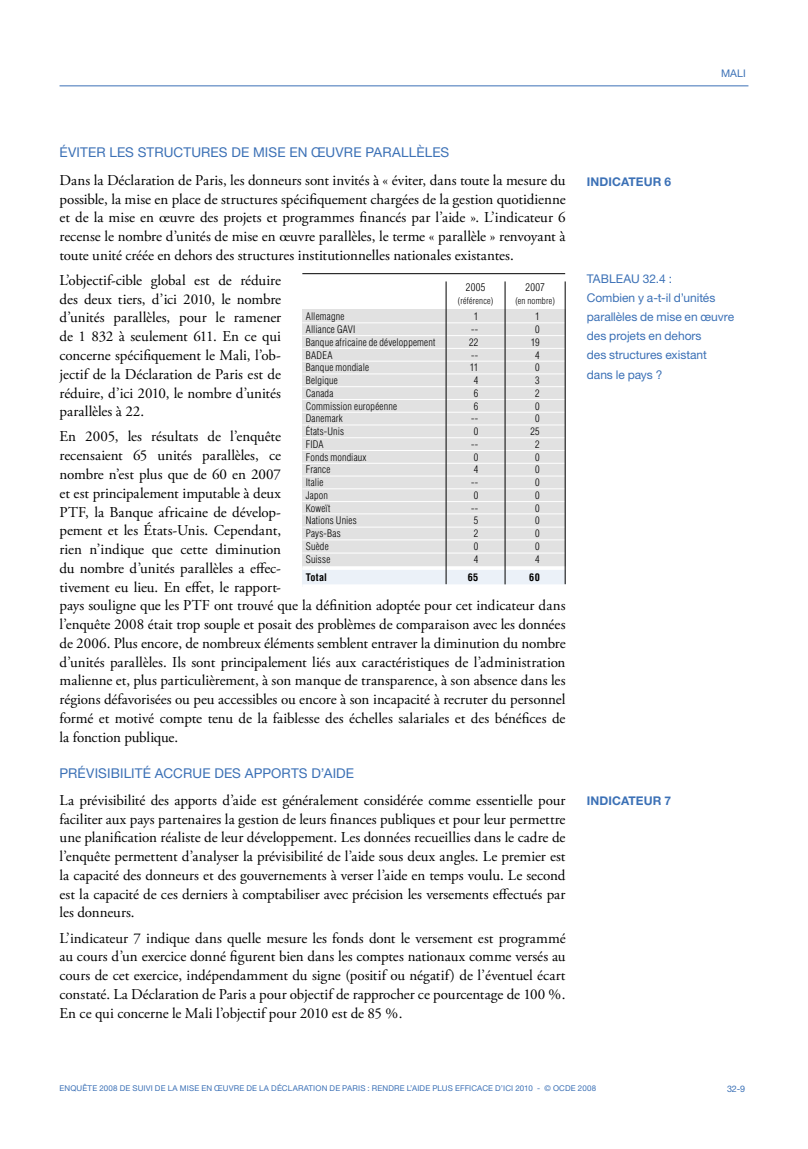
<style>
.page{position:relative;width:808px;height:1149px;background:#fff}
.page>*{position:absolute;margin:0;border:0;box-sizing:border-box;transform-origin:0 0}
.t1{font:15px/18.8px "Adobe Garamond Pro";letter-spacing:-.005em;color:#000;text-align:justify}
.t2{font:13.5px "Helvetica Neue";letter-spacing:.01em;color:#3c71b6}
.t3{font:12px/19px "Helvetica Neue";letter-spacing:-.005em;color:#3c71b6}
.t4{font:700 12px "Helvetica Neue";letter-spacing:.01em;color:#3c71b6}
.t5{font:300 condensed 10.5px "Helvetica LT Std";letter-spacing:.03em;color:#000}
.t6{font:10.5px "Helvetica Neue";color:#3c71b6}
.t7{font:300 condensed 10.2px "Helvetica LT Std";letter-spacing:.015em;color:#000}
.t8{font:700 condensed 10.2px "Helvetica LT Std";letter-spacing:.03em;color:#000}
.t9{font:300 condensed 9px "Helvetica LT Std";letter-spacing:.02em;color:#000}
.t10{font:9px "Helvetica Neue";color:#3c71b6}
.t11{font:7.95px "Helvetica Neue";letter-spacing:.02em;color:#3c71b6}
</style>
<div class="page">
<hr style="left:60px;top:85px;width:688px;height:1px;background:#3c71b6">
<div style="left:302px;top:566px;width:263px;height:21px;background:#ebf1f8"></div>
<div style="left:302px;top:309px;width:263px;height:258px;background:#e1e1e1"></div>
<hr style="left:302px;top:322px;width:263px;height:1px;background:#fff">
<hr style="left:302px;top:335px;width:263px;height:1px;background:#fff">
<hr style="left:302px;top:348px;width:263px;height:1px;background:#fff">
<hr style="left:302px;top:360px;width:263px;height:1px;background:#fff">
<hr style="left:302px;top:373px;width:263px;height:1px;background:#fff">
<hr style="left:302px;top:386px;width:263px;height:1px;background:#fff">
<hr style="left:302px;top:399px;width:263px;height:1px;background:#fff">
<hr style="left:302px;top:411px;width:263px;height:1px;background:#fff">
<hr style="left:302px;top:424px;width:263px;height:1px;background:#fff">
<hr style="left:302px;top:437px;width:263px;height:1px;background:#fff">
<hr style="left:302px;top:450px;width:263px;height:1px;background:#fff">
<hr style="left:302px;top:463px;width:263px;height:1px;background:#fff">
<hr style="left:302px;top:475px;width:263px;height:1px;background:#fff">
<hr style="left:302px;top:488px;width:263px;height:1px;background:#fff">
<hr style="left:302px;top:501px;width:263px;height:1px;background:#fff">
<hr style="left:302px;top:273px;width:263px;height:1px;background:#000">
<hr style="left:302px;top:552px;width:263px;height:1px;background:#fff">
<hr style="left:302px;top:539px;width:263px;height:1px;background:#fff">
<hr style="left:302px;top:526px;width:263px;height:1px;background:#fff">
<hr style="left:302px;top:513px;width:263px;height:1px;background:#fff">
<hr style="left:302px;top:566px;width:268px;height:3px;background:#fff">
<hr style="left:446px;top:281px;width:1px;height:303px;background:#000">
<hr style="left:505px;top:281px;width:1px;height:305px;background:#000">
<hr style="left:565px;top:281px;width:1px;height:303px;background:#000">
<hr style="left:302px;top:584px;width:268px;height:4px;background:#fff">
<p class="t6" style="left:721px;top:67px;width:26px">MALI</p>
<p class="t2" style="left:60px;top:144px;width:391px">ÉVITER LES STRUCTURES DE MISE EN ŒUVRE PARALLÈLES</p>
<p class="t1" style="left:60px;top:171px;width:508px">Dans la Déclaration de Paris, les donneurs sont invités à « éviter, dans toute la mesure du possible, la mise en place de structures spécifiquement chargées de la gestion quotidienne et de la mise en œuvre des projets et programmes financés par l’aide ». L’indicateur 6 recense le nombre d’unités de mise en œuvre parallèles, le terme « parallèle » renvoyant à toute unité créée en dehors des structures institutionnelles nationales existantes.</p>
<p class="t1" style="left:60px;top:271px;width:223px">L’objectif-cible global est de réduire des deux tiers, d’ici 2010, le nombre d’unités parallèles, pour le ramener de 1 832 à seulement 611. En ce qui concerne spécifiquement le Mali, l’ob&shy;jectif de la Déclaration de Paris est de réduire, d’ici 2010, le nombre d’unités parallèles à 22.</p>
<p class="t1" style="left:60px;top:428px;width:508px;text-align:left">En 2005, les résultats de l’enquête<br>recensaient 65 unités parallèles, ce<br>nombre n’est plus que de 60 en 2007<br>et est principalement imputable à deux<br>PTF, la Banque africaine de dévelop-<br>pement et les États-Unis. Cependant,<br>rien n’indique que cette diminution<br>du nombre d’unités parallèles a effec-<br>tivement eu lieu. En effet, le rapport-<br>pays souligne que les PTF ont trouvé que la définition adoptée pour cet indicateur dans l’enquête 2008 était trop souple et posait des problèmes de comparaison avec les données de 2006. Plus encore, de nombreux éléments semblent entraver la diminution du nombre d’unités parallèles. Ils sont principalement liés aux caractéristiques de l’administration malienne et, plus particulièrement, à son manque de transparence, à son absence dans les régions défavorisées ou peu accessibles ou encore à son incapacité à recruter du personnel formé et motivé compte tenu de la faiblesse des échelles salariales et des bénéfices de la fonction publique.</p>
<p class="t2" style="left:60px;top:764px;width:296px">PRÉVISIBILITÉ ACCRUE DES APPORTS D’AIDE</p>
<p class="t1" style="left:60px;top:791px;width:507px">La prévisibilité des apports d’aide est généralement considérée comme essentielle pour faciliter aux pays partenaires la gestion de leurs finances publiques et pour leur permettre une planification réaliste de leur développement. Les données recueillies dans le cadre de l’enquête permettent d’analyser la prévisibilité de l’aide sous deux angles. Le premier est la capacité des donneurs et des gouvernements à verser l’aide en temps voulu. Le second est la capacité de ces derniers à comptabiliser avec précision les versements effectués par les donneurs.</p>
<p class="t1" style="left:60px;top:928px;width:508px">L’indicateur 7 indique dans quelle mesure les fonds dont le versement est programmé au cours d’un exercice donné figurent bien dans les comptes nationaux comme versés au cours de cet exercice, indépendamment du signe (positif ou négatif) de l’éventuel écart constaté. La Déclaration de Paris a pour objectif de rapprocher ce pourcentage de 100 %.<br>En ce qui concerne le Mali l’objectif pour 2010 est de 85 %.</p>
<p class="t5" style="left:466px;top:280px;width:21px">2005</p>
<p class="t9" style="left:458px;top:295px;width:37px">(référence)</p>
<p class="t5" style="left:525px;top:280px;width:21px">2007</p>
<p class="t9" style="left:515px;top:295px;width:41px">(en nombre)</p>
<p class="t7" style="left:306px;top:310px;width:40px">Allemagne</p>
<p class="t7" style="left:474px;top:310px;width:6px">1</p>
<p class="t7" style="left:535px;top:310px;width:6px">1</p>
<p class="t7" style="left:306px;top:323px;width:51px">Alliance GAVI</p>
<p class="t7" style="left:471px;top:323px;width:9px">--</p>
<p class="t7" style="left:535px;top:323px;width:6px">0</p>
<p class="t7" style="left:306px;top:335px;width:131px">Banque africaine de développement</p>
<p class="t7" style="left:469px;top:335px;width:11px">22</p>
<p class="t7" style="left:531px;top:335px;width:10px">19</p>
<p class="t7" style="left:306px;top:348px;width:28px">BADEA</p>
<p class="t7" style="left:471px;top:348px;width:9px">--</p>
<p class="t7" style="left:535px;top:348px;width:6px">4</p>
<p class="t7" style="left:306px;top:361px;width:65px">Banque mondiale</p>
<p class="t7" style="left:470px;top:361px;width:10px">11</p>
<p class="t7" style="left:535px;top:361px;width:6px">0</p>
<p class="t7" style="left:306px;top:374px;width:34px">Belgique</p>
<p class="t7" style="left:474px;top:374px;width:6px">4</p>
<p class="t7" style="left:535px;top:374px;width:6px">3</p>
<p class="t7" style="left:306px;top:386px;width:29px">Canada</p>
<p class="t7" style="left:474px;top:386px;width:6px">6</p>
<p class="t7" style="left:535px;top:386px;width:6px">2</p>
<p class="t7" style="left:306px;top:399px;width:93px">Commission européenne</p>
<p class="t7" style="left:474px;top:399px;width:6px">6</p>
<p class="t7" style="left:535px;top:399px;width:6px">0</p>
<p class="t7" style="left:306px;top:412px;width:39px">Danemark</p>
<p class="t7" style="left:471px;top:412px;width:9px">--</p>
<p class="t7" style="left:535px;top:412px;width:6px">0</p>
<p class="t7" style="left:306px;top:425px;width:40px">États-Unis</p>
<p class="t7" style="left:474px;top:425px;width:6px">0</p>
<p class="t7" style="left:530px;top:425px;width:11px">25</p>
<p class="t7" style="left:306px;top:437px;width:19px">FIDA</p>
<p class="t7" style="left:471px;top:437px;width:9px">--</p>
<p class="t7" style="left:535px;top:437px;width:6px">2</p>
<p class="t7" style="left:306px;top:450px;width:62px">Fonds mondiaux</p>
<p class="t7" style="left:474px;top:450px;width:6px">0</p>
<p class="t7" style="left:535px;top:450px;width:6px">0</p>
<p class="t7" style="left:306px;top:463px;width:26px">France</p>
<p class="t7" style="left:474px;top:463px;width:6px">4</p>
<p class="t7" style="left:535px;top:463px;width:6px">0</p>
<p class="t7" style="left:306px;top:476px;width:19px">Italie</p>
<p class="t7" style="left:471px;top:476px;width:9px">--</p>
<p class="t7" style="left:535px;top:476px;width:6px">0</p>
<p class="t7" style="left:306px;top:488px;width:24px">Japon</p>
<p class="t7" style="left:474px;top:488px;width:6px">0</p>
<p class="t7" style="left:535px;top:488px;width:6px">0</p>
<p class="t7" style="left:306px;top:501px;width:26px">Koweït</p>
<p class="t7" style="left:471px;top:501px;width:9px">--</p>
<p class="t7" style="left:535px;top:501px;width:6px">0</p>
<p class="t7" style="left:306px;top:514px;width:53px">Nations Unies</p>
<p class="t7" style="left:474px;top:514px;width:6px">5</p>
<p class="t7" style="left:535px;top:514px;width:6px">0</p>
<p class="t7" style="left:306px;top:527px;width:37px">Pays-Bas</p>
<p class="t7" style="left:474px;top:527px;width:6px">2</p>
<p class="t7" style="left:535px;top:527px;width:6px">0</p>
<p class="t7" style="left:306px;top:539px;width:24px">Suède</p>
<p class="t7" style="left:474px;top:539px;width:6px">0</p>
<p class="t7" style="left:535px;top:539px;width:6px">0</p>
<p class="t7" style="left:306px;top:552px;width:26px">Suisse</p>
<p class="t7" style="left:474px;top:552px;width:6px">4</p>
<p class="t7" style="left:535px;top:552px;width:6px">4</p>
<p class="t8" style="left:306px;top:570px;width:23px">Total</p>
<p class="t8" style="left:468px;top:570px;width:12px">65</p>
<p class="t8" style="left:529px;top:570px;width:12px">60</p>
<p class="t4" style="left:587px;top:174px;width:86px">INDICATEUR 6</p>
<p class="t3" style="left:587px;top:269px;width:149px">TABLEAU 32.4 :<br>Combien y a-t-il d’unités parallèles de mise en œuvre des projets en dehors<br>des structures existant dans le pays ?</p>
<p class="t4" style="left:587px;top:793px;width:86px">INDICATEUR 7</p>
<p class="t11" style="left:60px;top:1083px;width:538px">ENQUÊTE 2008 DE SUIVI DE LA MISE EN ŒUVRE DE LA DÉCLARATION DE PARIS : RENDRE L’AIDE PLUS EFFICACE D’ICI 2010 - © OCDE 2008</p>
<p class="t10" style="left:727px;top:1083px;width:20px">32-9</p>
</div>
